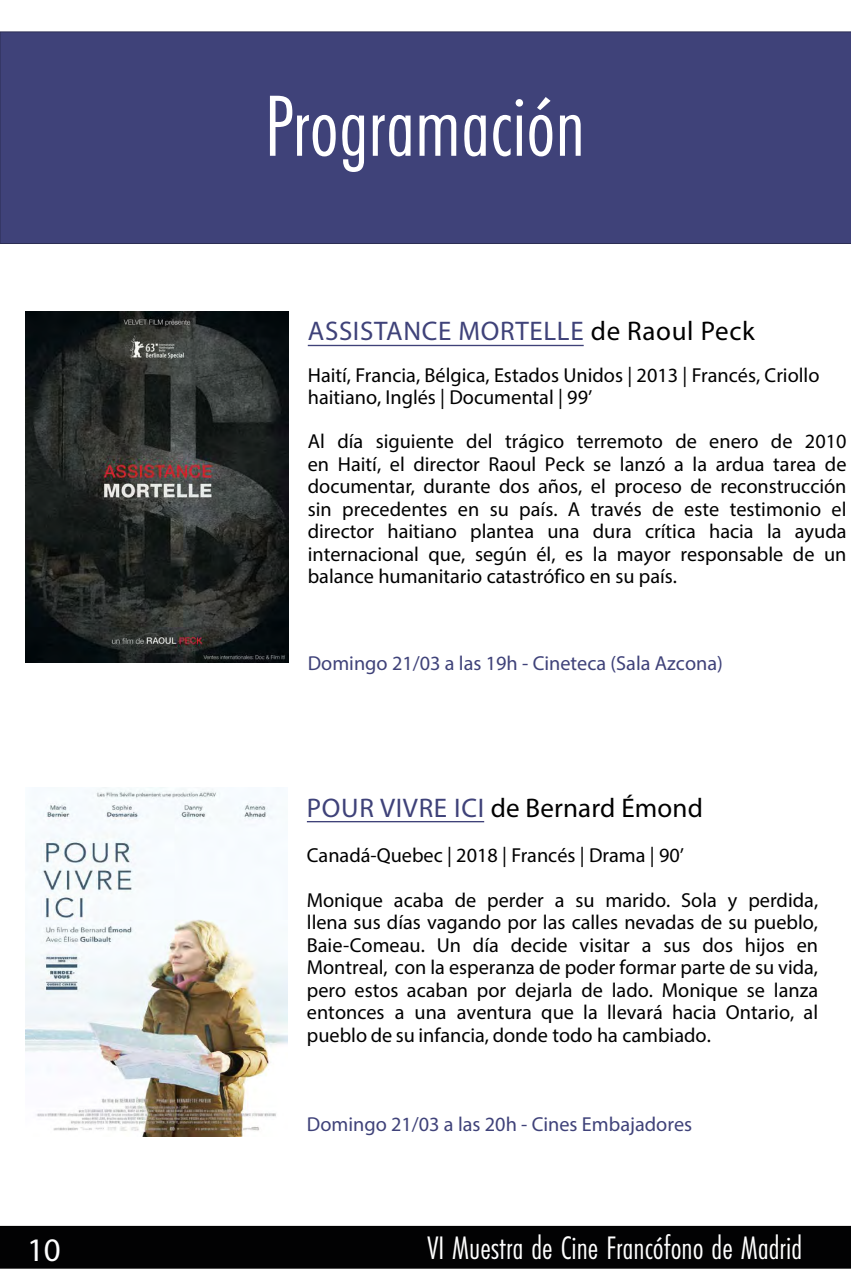
<style>
.page{position:relative;width:851px;height:1276px;background:#fff}
.page>*{position:absolute;margin:0;border:0;box-sizing:border-box;transform-origin:0 0}
.t1{font:90px "Futura PT Cond";color:#fff}
.t2{font:33.75px "Futura PT Cond";color:#fff}
.t3{font:33px "Myriad Pro";color:#fff}
.t4{font:27px "Myriad Pro";letter-spacing:.025em;color:#3f4279}
.t5{font:27px "Myriad Pro";letter-spacing:.005em;color:#000}
.t6{font:20.25px/22.5px "Myriad Pro";color:#000;text-align:justify}
.t7{font:20.25px "Myriad Pro";color:#3f4279}
.s1{color:#000}
.s2{color:#3f4279}
</style>
<div class="page">
<div style="left:0;top:32px;width:850px;height:212px;background:#3f4279"></div>
<div style="left:0;top:1226px;width:850px;height:42px;background:#020203"></div>
<img style="left:26px;top:311px;width:262px;height:351px">
<hr style="left:307px;top:821px;width:177px;height:1px;background:#3f4279">
<hr style="left:308px;top:345px;width:275px;height:1px;background:#3f4279">
<img style="left:26px;top:788px;width:262px;height:349px">
<h1 class="t1" style="left:265px;top:74px;width:321px">Programación</h1>
<h3 class="t4" style="left:308px;top:315px;width:448px">ASSISTANCE MORTELLE <span class="s1">de Raoul Peck</span></h3>
<p class="t6" style="left:308px;top:364px;width:513px;line-height:21.8px">Haití, Francia, Bélgica, Estados Unidos | 2013 | Francés, Criollo haitiano, Inglés | Documental | 99’</p>
<p class="t6" style="left:308px;top:430px;width:540px">Al día siguiente del trágico terremoto de enero de 2010 en Haití, el director Raoul Peck se lanzó a la ardua tarea de documentar, durante dos años, el proceso de reconstrucción sin precedentes en su país. A través de este testimonio el director haitiano plantea una dura crítica hacia la ayuda internacional que, según él, es la mayor responsable de un balance humanitario catastrófico en su país.</p>
<p class="t7" style="left:308px;top:651px;width:416px">Domingo 21/03 a las 19h - Cineteca (Sala Azcona)</p>
<h3 class="t5" style="left:307px;top:791px;width:397px"><span class="s2">POUR VIVRE ICI</span> de Bernard Émond</h3>
<p class="t6" style="left:307px;top:843px;width:378px">Canadá-Quebec | 2018 | Francés | Drama | 90’</p>
<p class="t6" style="left:307px;top:888px;width:512px">Monique acaba de perder a su marido. Sola y perdida, llena sus días vagando por las calles nevadas de su pueblo, Baie-Comeau. Un día decide visitar a sus dos hijos en Montreal, con la esperanza de poder formar parte de su vida, pero estos acaban por dejarla de lado. Monique se lanza entonces a una aventura que la llevará hacia Ontario, al pueblo de su infancia, donde todo ha cambiado.</p>
<p class="t7" style="left:307px;top:1111px;width:387px">Domingo 21/03 a las 20h - Cines Embajadores</p>
<h3 class="t3" style="left:27px;top:1229px;width:35px">10</h3>
<h2 class="t2" style="left:427px;top:1228px;width:376px">VI Muestra de Cine Francófono de Madrid</h2>
</div>
